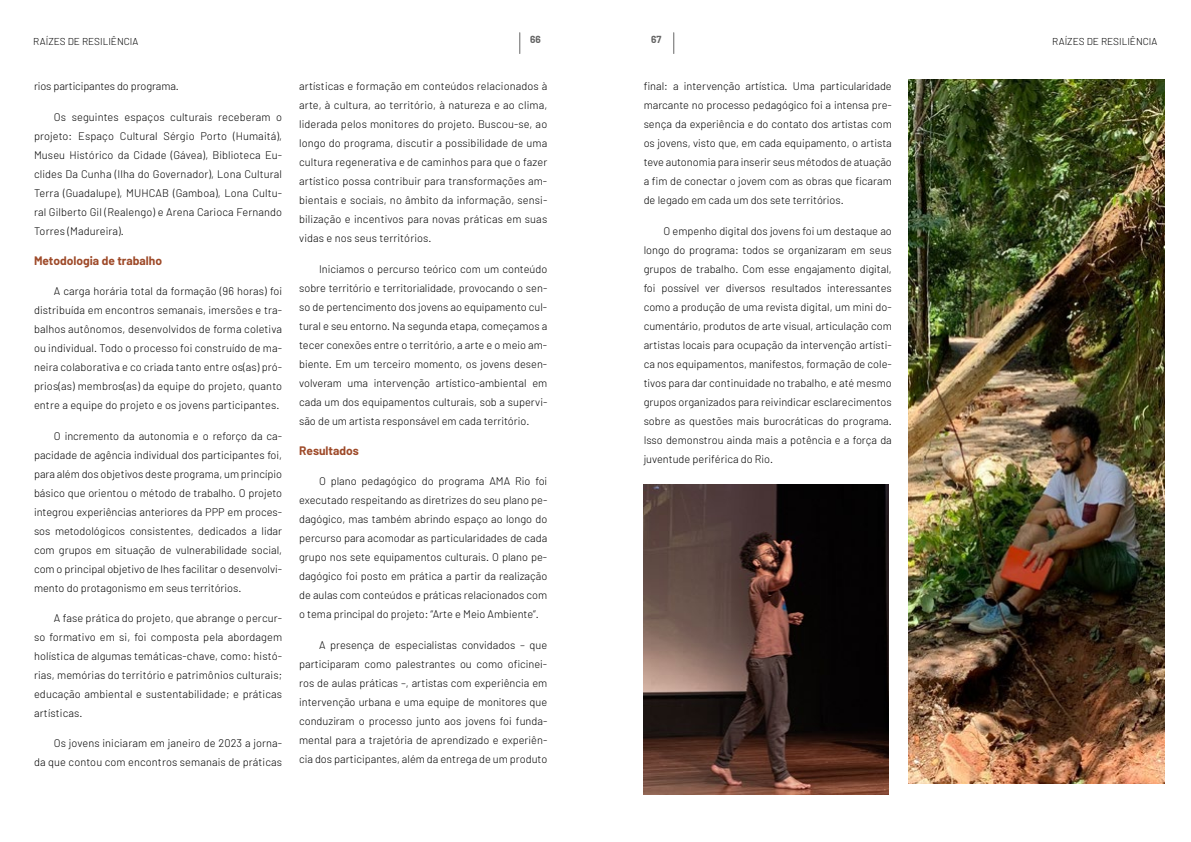
<style>
.page{position:relative;width:1191px;height:842px;background:#fff}
.page>*{position:absolute;margin:0;border:0;box-sizing:border-box;transform-origin:0 0}
.t1{font:700 12px "Barlow";color:#9e4a29}
.t2{font:300 11px/19px "Barlow";color:#000;text-align:justify}
.t3{font:300 10px "Barlow";color:#000}
.t4{font:700 10px "Barlow";color:#000}
</style>
<div class="page">
<svg style="left:519px;top:33px;width:1px;height:21px"></svg>
<svg style="left:673px;top:33px;width:1px;height:21px"></svg>
<img style="left:643px;top:484px;width:246px;height:310px">
<img style="left:909px;top:79px;width:255px;height:705px">
<p class="t3" style="left:33px;top:35px;width:107px">RAÍZES DE RESILIÊNCIA</p>
<p class="t4" style="left:530px;top:33px;width:12px">66</p>
<p class="t4" style="left:651px;top:33px;width:12px">67</p>
<p class="t3" style="left:1052px;top:35px;width:107px">RAÍZES DE RESILIÊNCIA</p>
<p class="t2" style="left:34px;top:77px;width:146px">rios participantes do programa.</p>
<p class="t2" style="left:34px;top:107px;width:250px;text-indent:20px">Os seguintes espaços culturais receberam o projeto: Espaço Cultural Sérgio Porto (Humaitá), Museu Histórico da Cidade (Gávea), Biblioteca Eu&shy;clides Da Cunha (Ilha do Governador), Lona Cultural Terra (Guadalupe), MUHCAB (Gamboa), Lona Cultu&shy;ral Gilberto Gil (Realengo) e Arena Carioca Fernando Torres (Madureira).</p>
<p class="t1" style="left:34px;top:253px;width:130px">Metodologia de trabalho</p>
<p class="t2" style="left:34px;top:282px;width:250px;text-indent:20px">A carga horária total da formação (96 horas) foi distribuída em encontros semanais, imersões e tra&shy;balhos autônomos, desenvolvidos de forma coletiva ou individual. Todo o processo foi construído de ma&shy;neira colaborativa e co criada tanto entre os(as) pró&shy;prios(as) membros(as) da equipe do projeto, quanto entre a equipe do projeto e os jovens participantes.</p>
<p class="t2" style="left:34px;top:426px;width:250px;text-indent:20px">O incremento da autonomia e o reforço da ca&shy;pacidade de agência individual dos participantes foi, para além dos objetivos deste programa, um princípio básico que orientou o método de trabalho. O projeto integrou experiências anteriores da PPP em proces&shy;sos metodológicos consistentes, dedicados a lidar com grupos em situação de vulnerabilidade social, com o principal objetivo de lhes facilitar o desenvolvi&shy;mento do protagonismo em seus territórios.</p>
<p class="t2" style="left:34px;top:608px;width:250px;text-indent:20px">A fase prática do projeto, que abrange o percur&shy;so formativo em si, foi composta pela abordagem holística de algumas temáticas-chave, como: histó&shy;rias, memórias do território e patrimônios culturais; educação ambiental e sustentabilidade; e práticas artísticas.</p>
<p class="t2" style="left:34px;top:734px;width:250px;text-align:right">Os jovens iniciaram em janeiro de 2023 a jorna-<br>da que contou com encontros semanais de práticas</p>
<p class="t2" style="left:643px;top:77px;width:250px">final: a intervenção artística. Uma particularidade marcante no processo pedagógico foi a intensa pre&shy;sença da experiência e do contato dos artistas com os jovens, visto que, em cada equipamento, o artista teve autonomia para inserir seus métodos de atuação a fim de conectar o jovem com as obras que ficaram de legado em cada um dos sete territórios.</p>
<p class="t2" style="left:643px;top:221px;width:250px;text-indent:20px">O empenho digital dos jovens foi um destaque ao longo do programa: todos se organizaram em seus grupos de trabalho. Com esse engajamento digital, foi possível ver diversos resultados interessantes como a produção de uma revista digital, um mini do&shy;cumentário, produtos de arte visual, articulação com artistas locais para ocupação da intervenção artísti&shy;ca nos equipamentos, manifestos, formação de cole&shy;tivos para dar continuidade no trabalho, e até mesmo grupos organizados para reivindicar esclarecimentos sobre as questões mais burocráticas do programa.<br>Isso demonstrou ainda mais a potência e a força da juventude periférica do Rio.</p>
<p class="t2" style="left:299px;top:77px;width:250px">artísticas e formação em conteúdos relacionados à arte, à cultura, ao território, à natureza e ao clima, liderada pelos monitores do projeto. Buscou-se, ao longo do programa, discutir a possibilidade de uma cultura regenerativa e de caminhos para que o fazer artístico possa contribuir para transformações am&shy;bientais e sociais, no âmbito da informação, sensi&shy;bilização e incentivos para novas práticas em suas vidas e nos seus territórios.</p>
<p class="t2" style="left:299px;top:259px;width:250px;text-indent:20px">Iniciamos o percurso teórico com um conteúdo sobre território e territorialidade, provocando o sen&shy;so de pertencimento dos jovens ao equipamento cul&shy;tural e seu entorno. Na segunda etapa, começamos a tecer conexões entre o território, a arte e o meio am&shy;biente. Em um terceiro momento, os jovens desen&shy;volveram uma intervenção artístico-ambiental em cada um dos equipamentos culturais, sob a supervi&shy;são de um artista responsável em cada território.</p>
<p class="t1" style="left:299px;top:443px;width:61px">Resultados</p>
<p class="t2" style="left:299px;top:472px;width:250px;text-indent:20px">O plano pedagógico do programa AMA Rio foi executado respeitando as diretrizes do seu plano pe&shy;dagógico, mas também abrindo espaço ao longo do percurso para acomodar as particularidades de cada grupo nos sete equipamentos culturais. O plano pe&shy;dagógico foi posto em prática a partir da realização de aulas com conteúdos e práticas relacionados com o tema principal do projeto: “Arte e Meio Ambiente”.</p>
<p class="t2" style="left:299px;top:635px;width:250px;text-indent:20px">A presença de especialistas convidados – que participaram como palestrantes ou como oficinei&shy;ros de aulas práticas –, artistas com experiência em intervenção urbana e uma equipe de monitores que conduziram o processo junto aos jovens foi funda&shy;mental para a trajetória de aprendizado e experiên&shy;cia dos participantes, além da entrega de um produto</p>
</div>
